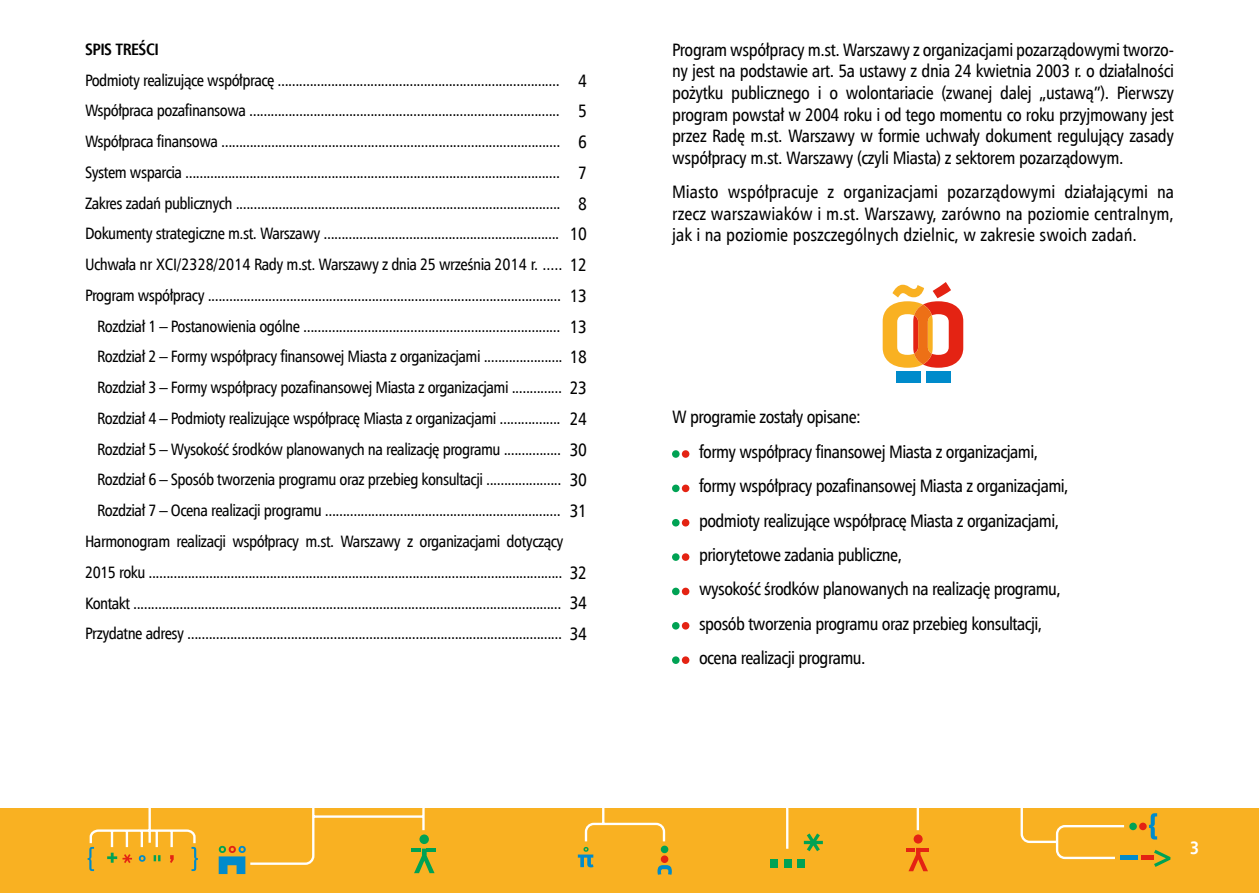
<style>
.page{position:relative;width:1259px;height:893px;background:#fff}
.page>*{position:absolute;margin:0;border:0;box-sizing:border-box;transform-origin:0 0}
.t1{font:18px/30.8px "Humnst 777 Cn EU";letter-spacing:-.03em;color:#000;text-align:justify}
.t2{font:700 18px "Humnst 777 Cn TL";color:#fff}
.t3{font:16.5px "Humnst 777 Cn EU";letter-spacing:-.03em;color:#000}
.t4{font:700 16.5px "Humnst 777 Cn EU";letter-spacing:-.03em;color:#000}
.s1{font-size:18px}
</style>
<div class="page">
<div style="left:0;top:808px;width:1259px;height:85px;background:#f9b122"></div>
<svg style="left:89px;top:808px;width:1037px;height:58px"></svg>
<svg style="left:411px;top:849px;width:25px;height:24px"></svg>
<div style="left:419px;top:834px;width:10px;height:10px;background:#00a254;border-radius:50%"></div>
<svg style="left:906px;top:848px;width:23px;height:23px"></svg>
<div style="left:913px;top:834px;width:9px;height:9px;background:#e42313;border-radius:50%"></div>
<svg style="left:88px;top:847px;width:6px;height:24px"></svg>
<svg style="left:191px;top:847px;width:7px;height:24px"></svg>
<svg style="left:578px;top:847px;width:15px;height:20px"></svg>
<svg style="left:107px;top:853px;width:25px;height:10px"></svg>
<svg style="left:139px;top:855px;width:7px;height:7px"></svg>
<svg style="left:154px;top:855px;width:6px;height:6px"></svg>
<svg style="left:170px;top:855px;width:4px;height:8px"></svg>
<hr style="left:1120px;top:856px;width:18px;height:4px;background:#008bcb">
<hr style="left:1141px;top:856px;width:13px;height:4px;background:#e42313">
<svg style="left:1154px;top:850px;width:16px;height:17px"></svg>
<svg style="left:219px;top:846px;width:27px;height:28px"></svg>
<div style="left:770px;top:859px;width:7px;height:9px;background:#00a254"></div>
<div style="left:784px;top:859px;width:7px;height:9px;background:#00a254"></div>
<div style="left:797px;top:859px;width:7px;height:9px;background:#00a254"></div>
<svg style="left:804px;top:833px;width:19px;height:18px"></svg>
<div style="left:1129px;top:823px;width:8px;height:7px;background:#00a254;border-radius:50%"></div>
<div style="left:1139px;top:823px;width:7px;height:7px;background:#e42313;border-radius:50%"></div>
<svg style="left:1149px;top:813px;width:8px;height:26px"></svg>
<div style="left:661px;top:846px;width:7px;height:7px;background:#00a254;border-radius:50%"></div>
<div style="left:661px;top:855px;width:7px;height:8px;background:#e42313;border-radius:50%"></div>
<svg style="left:657px;top:865px;width:15px;height:10px"></svg>
<div style="left:896px;top:371px;width:25px;height:12px;background:#008bcb"></div>
<div style="left:925px;top:371px;width:25px;height:12px;background:#008bcb"></div>
<svg style="left:882px;top:282px;width:81px;height:86px"></svg>
<div style="left:672px;top:450px;width:7px;height:8px;background:#00a254;border-radius:50%"></div>
<div style="left:682px;top:450px;width:7px;height:8px;background:#e42313;border-radius:50%"></div>
<div style="left:672px;top:485px;width:7px;height:7px;background:#00a254;border-radius:50%"></div>
<div style="left:682px;top:485px;width:7px;height:7px;background:#e42313;border-radius:50%"></div>
<div style="left:672px;top:519px;width:7px;height:7px;background:#00a254;border-radius:50%"></div>
<div style="left:682px;top:519px;width:7px;height:7px;background:#e42313;border-radius:50%"></div>
<div style="left:672px;top:553px;width:7px;height:8px;background:#00a254;border-radius:50%"></div>
<div style="left:682px;top:553px;width:7px;height:8px;background:#e42313;border-radius:50%"></div>
<div style="left:672px;top:588px;width:7px;height:7px;background:#00a254;border-radius:50%"></div>
<div style="left:682px;top:588px;width:7px;height:7px;background:#e42313;border-radius:50%"></div>
<div style="left:672px;top:622px;width:7px;height:8px;background:#00a254;border-radius:50%"></div>
<div style="left:682px;top:622px;width:7px;height:8px;background:#e42313;border-radius:50%"></div>
<div style="left:672px;top:656px;width:7px;height:8px;background:#00a254;border-radius:50%"></div>
<div style="left:682px;top:656px;width:7px;height:8px;background:#e42313;border-radius:50%"></div>
<p class="t4" style="left:85px;top:39px;width:75px">SPIS TREŚCI</p>
<p class="t3" style="left:85px;top:70px;width:476px">Podmioty realizujące współpracę ...............................................................................</p>
<p class="t3" style="left:85px;top:100px;width:476px">Współpraca pozafinansowa .......................................................................................</p>
<p class="t3" style="left:85px;top:131px;width:477px">Współpraca finansowa ...............................................................................................</p>
<p class="t3" style="left:85px;top:162px;width:476px">System wsparcia .........................................................................................................</p>
<p class="t3" style="left:85px;top:193px;width:477px">Zakres zadań publicznych ...........................................................................................</p>
<p class="t3" style="left:85px;top:223px;width:476px">Dokumenty strategiczne m.st. Warszawy ..................................................................</p>
<p class="t3" style="left:85px;top:254px;width:503px">Uchwała nr XCI/2328/2014 Rady m.st. Warszawy z dnia 25 września 2014 r. ..... <span class="s1">12</span></p>
<p class="t3" style="left:85px;top:285px;width:477px">Program współpracy ...................................................................................................</p>
<p class="t3" style="left:97px;top:316px;width:465px">Rozdział 1 – Postanowienia ogólne ........................................................................</p>
<p class="t3" style="left:97px;top:346px;width:491px">Rozdział 2 – Formy współpracy finansowej Miasta z organizacjami ...................... <span class="s1">18</span></p>
<p class="t1" style="left:570px;top:65px;width:19px;text-align:center">4<br>5<br>6<br>7<br>8<br>10</p>
<p class="t1" style="left:570px;top:280px;width:19px">13<br>13</p>
<p class="t3" style="left:97px;top:377px;width:491px">Rozdział 3 – Formy współpracy pozafinansowej Miasta z organizacjami .............. <span class="s1">23</span></p>
<p class="t1" style="left:570px;top:403px;width:19px">24<br>30<br>30<br>31</p>
<p class="t3" style="left:97px;top:408px;width:465px">Rozdział 4 – Podmioty realizujące współpracę Miasta z organizacjami .................</p>
<p class="t3" style="left:97px;top:439px;width:465px">Rozdział 5 – Wysokość środków planowanych na realizację programu ................</p>
<p class="t3" style="left:97px;top:469px;width:466px">Rozdział 6 – Sposób tworzenia programu oraz przebieg konsultacji .....................</p>
<p class="t3" style="left:97px;top:500px;width:465px">Rozdział 7 – Ocena realizacji programu ..................................................................</p>
<p class="t3" style="left:85px;top:531px;width:480px">Harmonogram realizacji współpracy m.st. Warszawy z organizacjami dotyczący</p>
<p class="t3" style="left:85px;top:562px;width:503px">2015 roku .................................................................................................................... <span class="s1">32</span></p>
<p class="t3" style="left:85px;top:592px;width:478px">Kontakt ........................................................................................................................</p>
<p class="t1" style="left:570px;top:588px;width:19px">34</p>
<p class="t3" style="left:85px;top:623px;width:503px">Przydatne adresy ......................................................................................................... <span class="s1">34</span></p>
<p class="t1" style="left:672px;top:39px;width:503px;line-height:21.6px">Program współpracy m.st. Warszawy z organizacjami pozarządowymi tworzo&shy;ny jest na podstawie art. 5a ustawy z dnia 24 kwietnia 2003 r. o działalności pożytku publicznego i o wolontariacie (zwanej dalej „ustawą”). Pierwszy program powstał w 2004 roku i od tego momentu co roku przyjmowany jest przez Radę m.st. Warszawy w formie uchwały dokument regulujący zasady współpracy m.st. Warszawy (czyli Miasta) z sektorem pozarządowym.</p>
<p class="t1" style="left:672px;top:181px;width:503px;line-height:21.6px">Miasto współpracuje z organizacjami pozarządowymi działającymi na rzecz warszawiaków i m.st. Warszawy, zarówno na poziomie centralnym, jak i na poziomie poszczególnych dzielnic, w zakresie swoich zadań.</p>
<p class="t1" style="left:699px;top:400px;width:371px;line-height:34.3px;text-align:left;text-indent:-27px">W programie zostały opisane:<br>formy współpracy finansowej Miasta z organizacjami, formy współpracy pozafinansowej Miasta z organizacjami, podmioty realizujące współpracę Miasta z organizacjami, priorytetowe zadania publiczne,<br>wysokość środków planowanych na realizację programu, sposób tworzenia programu oraz przebieg konsultacji, ocena realizacji programu.</p>
<p class="t2" style="left:1190px;top:836px;width:11px">3</p>
</div>
